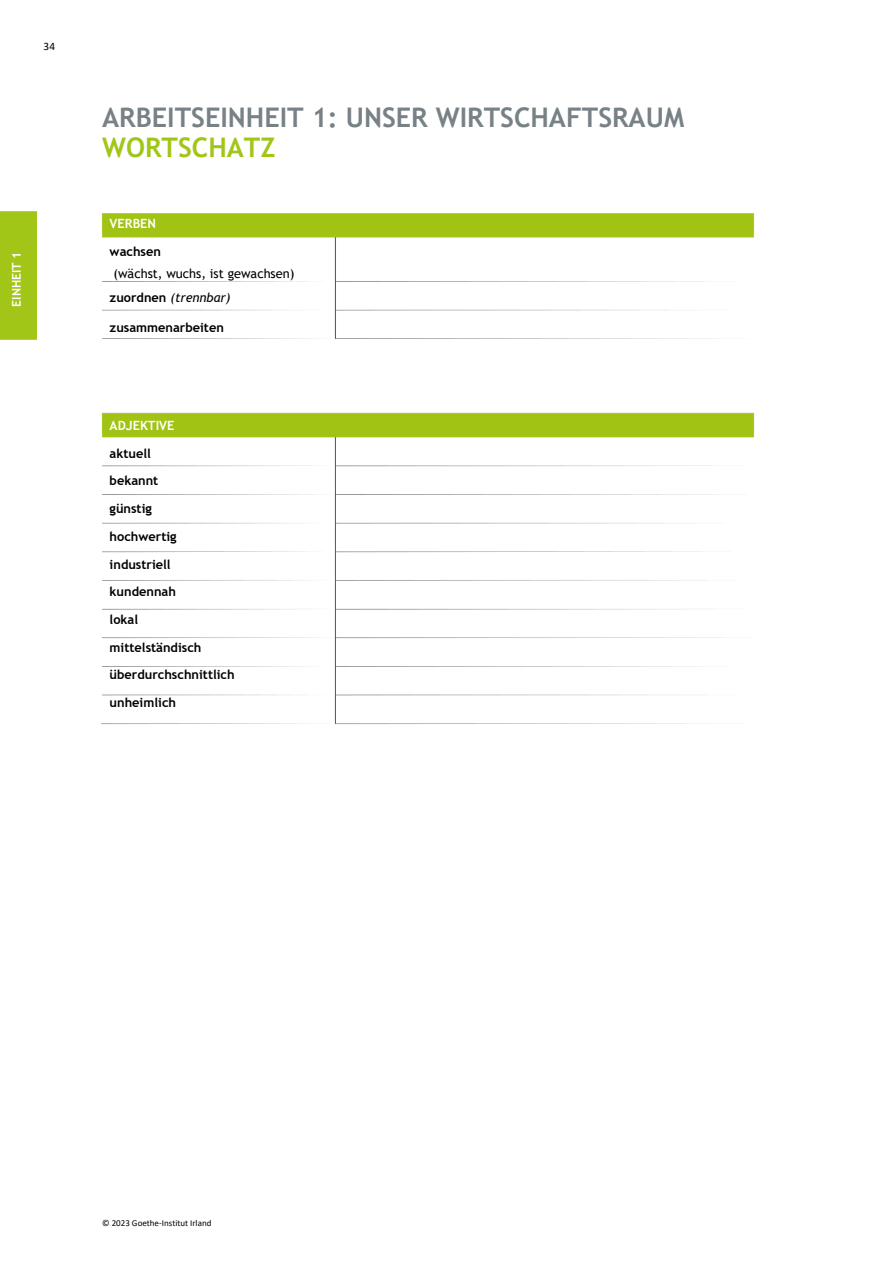
<style>
.page{position:relative;width:894px;height:1264px;background:#fff}
.page>*{position:absolute;margin:0;border:0;box-sizing:border-box;transform-origin:0 0}
.t1{font:700 27px/30.3px "Trebuchet MS";color:#778186}
.t2{font:700 12.75px/27.8px "Trebuchet MS";color:#000}
.t3{font:12.75px/23.4px "Trebuchet MS";color:#000}
.t4{font:700 12px "Trebuchet MS";color:#fff}
.t5{font:11.4px "Calibri";color:#000}
.t6{font:9px "Calibri";color:#000}
.s1{color:#a2c617}
.s2{color:#fff}
.s3{font-weight:700}
.s4{font-style:italic}
</style>
<div class="page">
<img style="left:101px;top:412px;width:654px;height:312px">
<img style="left:101px;top:213px;width:654px;height:126px">
<div style="left:0;top:212px;width:36px;height:127px;background:#a2c617"></div>
<p class="t5" style="left:44px;top:41px;width:13px">34</p>
<p class="t4" style="left:10px;top:306px;width:56px;rotate:-90deg">EINHEIT 1</p>
<h4 class="t1" style="left:102px;top:102px;width:583px">ARBEITSEINHEIT 1: UNSER WIRTSCHAFTSRAUM<br><span class="s1">WORTSCHATZ</span></h4>
<h1 class="t2" style="left:110px;top:210px;width:53px"><span class="s2">VERBEN </span>wachsen</h1>
<h1 class="t3" style="left:110px;top:262px;width:186px">(wächst, wuchs, ist gewachsen) <span class="s3">zuordnen</span> <span class="s4">(trennbar)</span></h1>
<h1 class="t2" style="left:110px;top:313px;width:116px">zusammenarbeiten</h1>
<h2 class="t2" style="left:110px;top:411px;width:126px"><span class="s2">ADJEKTIVE<br></span>aktuell<br>bekannt<br>günstig<br>hochwertig industriell kundennah<br>lokal<br>mittelständisch überdurchschnittlich unheimlich</h2>
<p class="t6" style="left:102px;top:1219px;width:111px">© 2023 Goethe-Institut Irland</p>
</div>
